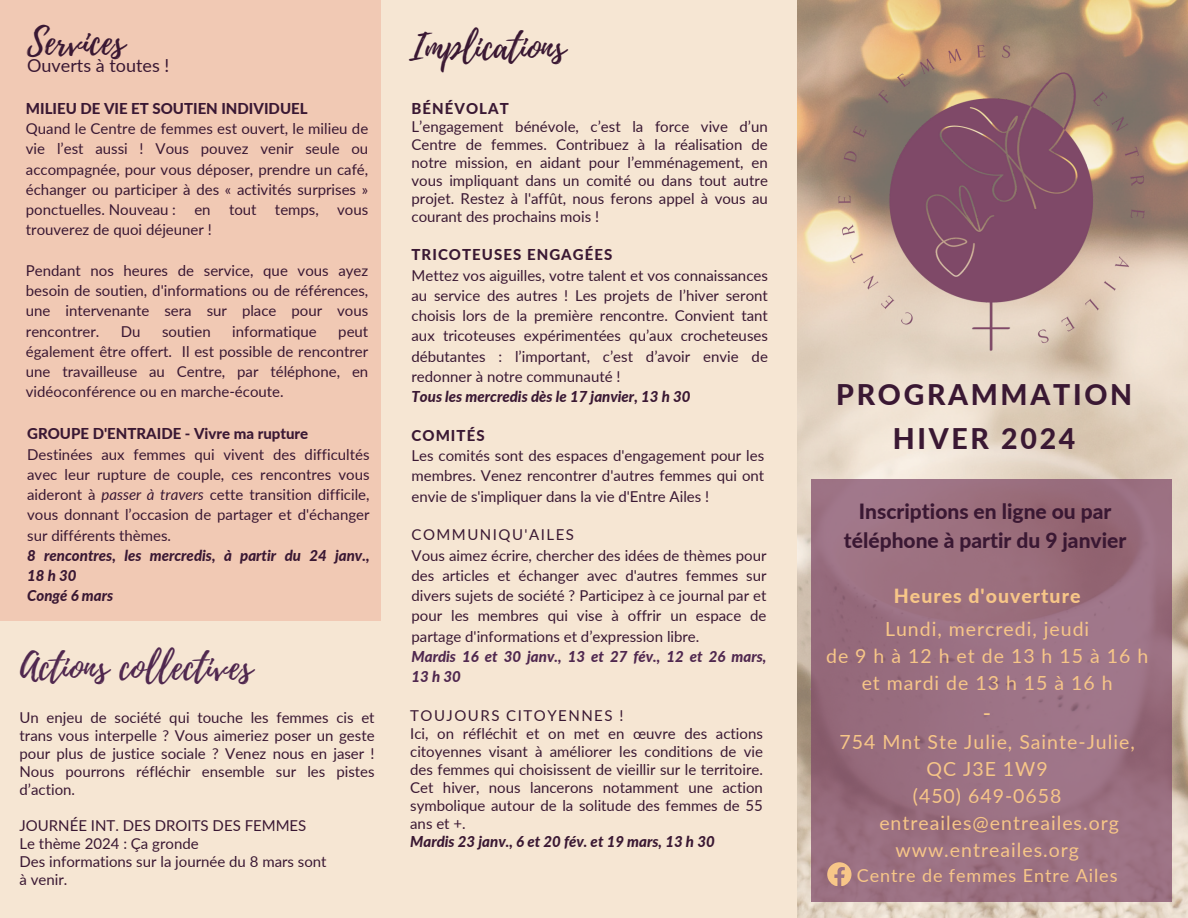
<style>
.page{position:relative;width:1188px;height:918px;background:#f6e6d3}
.page>*{position:absolute;margin:0;border:0;box-sizing:border-box;transform-origin:0 0}
.t1{font:36px "Playlist Script";color:#3a1833}
.t2{font:36px "Playlist Script";letter-spacing:.01em;color:#50284f}
.t3{font:800 28.5px/43.8px "Lato";letter-spacing:.095em;color:#3a1833;text-align:center}
.t4{font:22.5px "Lato";color:#f7c688}
.t5{font:800 21px/29.2px "Lato";color:#3a1833;text-align:center}
.t6{font:19.5px/27px "Lato";letter-spacing:.05em;color:#f7c688;text-align:center}
.t7{font:800 19.5px "Lato";letter-spacing:.05em;color:#f7c688}
.t8{font:18px "Lato";letter-spacing:.05em;color:#f7c688}
.t9{font:18px "Lato";color:#3a1833}
.t10{font:15px/20.2px "Lato";color:#3a1833;text-align:justify}
.t11{font:italic 800 15px/20.2px "Lato";color:#3a1833}
.t12{font:800 15px "Lato";color:#3a1833}
.t13{font:italic 800 15px/20.2px "Lato";color:#50284f}
.t14{font:800 15px "Lato";letter-spacing:.07em;color:#3a1833}
.t15{font:15px "Lato";letter-spacing:.1em;color:#3a1833}
.s1{font-style:italic}
</style>
<div class="page">
<img style="left:797px;top:0;width:391px;height:918px">
<svg style="left:811px;top:479px;width:361px;height:423px;background:#996f80"></svg>
<svg style="left:827px;top:862px;width:25px;height:24px"></svg>
<img style="left:827px;top:34px;width:329px;height:328px">
<div style="left:0;top:0;width:381px;height:620px;background:#f1c9b4"></div>
<p class="t1" style="left:27px;top:16px;width:99px">Services</p>
<p class="t9" style="left:27px;top:54px;width:144px">Ouverts à toutes !</p>
<p class="t12" style="left:26px;top:99px;width:283px">MILIEU DE VIE ET SOUTIEN INDIVIDUEL</p>
<p class="t10" style="left:26px;top:118px;width:344px">Quand le Centre de femmes est ouvert, le milieu de vie l’est aussi ! Vous pouvez venir seule ou accompagnée, pour vous déposer, prendre un café, échanger ou participer à des « activités surprises » ponctuelles. Nouveau : en tout temps, vous trouverez de quoi déjeuner !</p>
<p class="t10" style="left:26px;top:260px;width:344px">Pendant nos heures de service, que vous ayez besoin de soutien, d'informations ou de références, une intervenante sera sur place pour vous rencontrer.</p>
<p class="t10" style="left:121px;top:321px;width:21px">Du</p>
<p class="t10" style="left:162px;top:321px;width:50px">soutien</p>
<p class="t10" style="left:232px;top:321px;width:86px">informatique</p>
<p class="t10" style="left:26px;top:321px;width:344px;text-indent:312px">peut également être offert. Il est possible de rencontrer une travailleuse au Centre, par téléphone, en vidéoconférence ou en marche-écoute.</p>
<p class="t12" style="left:27px;top:425px;width:283px">GROUPE D'ENTRAIDE - Vivre ma rupture</p>
<p class="t10" style="left:27px;top:444px;width:344px">Destinées aux femmes qui vivent des difficultés avec leur rupture de couple, ces rencontres vous aideront à <span class="s1">passer à travers</span> cette transition difficile, vous donnant l’occasion de partager et d'échanger sur différents thèmes.</p>
<p class="t11" style="left:27px;top:545px;width:344px">8 rencontres, les mercredis, à partir du 24 janv.,<br>18h30</p>
<p class="t11" style="left:27px;top:585px;width:87px">Congé 6 mars</p>
<p class="t2" style="left:20px;top:641px;width:234px">Actions collectives</p>
<p class="t10" style="left:20px;top:708px;width:357px;line-height:18px">Un enjeu de société qui touche les femmes cis et trans vous interpelle ? Vous aimeriez poser un geste pour plus de justice sociale ? Venez nous en jaser !<br>Nous pourrons réfléchir ensemble sur les pistes d’action.</p>
<p class="t10" style="left:20px;top:815px;width:288px">JOURNÉE INT. DES DROITS DES FEMMES</p>
<p class="t10" style="left:20px;top:833px;width:181px">Le thème 2024 : Ça gronde</p>
<p class="t10" style="left:20px;top:851px;width:309px">Des informations sur la journée du 8 mars sont</p>
<p class="t10" style="left:20px;top:869px;width:49px">à venir.</p>
<p class="t1" style="left:409px;top:21px;width:158px">Implications</p>
<p class="t14" style="left:412px;top:99px;width:99px">BÉNÉVOLAT</p>
<p class="t10" style="left:412px;top:117px;width:358px;line-height:18px">L’engagement bénévole, c’est la force vive d’un Centre de femmes. Contribuez à la réalisation de notre mission, en aidant pour l’emménagement, en vous impliquant dans un comité ou dans tout autre projet. Restez à l'affût, nous ferons appel à vous au courant des prochains mois !</p>
<p class="t14" style="left:412px;top:246px;width:202px">TRICOTEUSES ENGAGÉES</p>
<p class="t10" style="left:412px;top:265px;width:358px">Mettez vos aiguilles, votre talent et vos connaissances au service des autres ! Les projets de l’hiver seront choisis lors de la première rencontre. Convient tant aux tricoteuses expérimentées qu’aux crocheteuses débutantes : l’important, c’est d’avoir envie de redonner à notre communauté !</p>
<p class="t11" style="left:412px;top:386px;width:280px">Tous les mercredis dès le 17 janvier, 13 h 30</p>
<p class="t14" style="left:412px;top:426px;width:75px">COMITÉS</p>
<p class="t10" style="left:412px;top:445px;width:354px">Les comités sont des espaces d'engagement pour les membres. Venez rencontrer d'autres femmes qui ont envie de s'impliquer dans la vie d'Entre Ailes !</p>
<p class="t15" style="left:412px;top:526px;width:164px">COMMUNIQU'AILES</p>
<p class="t10" style="left:412px;top:545px;width:356px">Vous aimez écrire, chercher des idées de thèmes pour des articles et échanger avec d'autres femmes sur divers sujets de société ? Participez à ce journal par et pour les membres qui vise à offrir un espace de partage d'informations et d’expression libre.</p>
<p class="t13" style="left:412px;top:646px;width:356px">Mardis 16 et 30 janv., 13 et 27 fév., 12 et 26 mars,<br>13h30</p>
<p class="t15" style="left:410px;top:706px;width:215px">TOUJOURS CITOYENNES !</p>
<p class="t10" style="left:410px;top:724px;width:354px;line-height:18px">Ici, on réfléchit et on met en œuvre des actions citoyennes visant à améliorer les conditions de vie des femmes qui choisissent de vieillir sur le territoire.<br>Cet hiver, nous lancerons notamment une action symbolique autour de la solitude des femmes de 55 ans et +.</p>
<p class="t11" style="left:410px;top:831px;width:306px">Mardis 23 janv., 6 et 20 fév. et 19 mars, 13 h 30</p>
<p class="t3" style="left:836px;top:372px;width:297px">PROGRAMMATION<br>HIVER 2024</p>
<p class="t5" style="left:844px;top:496px;width:284px">Inscriptions en ligne ou par téléphone à partir du 9 janvier</p>
<p class="t7" style="left:894px;top:584px;width:188px">Heures d'ouverture</p>
<p class="t6" style="left:885px;top:615px;width:206px">Lundi, mercredi, jeudi</p>
<p class="t6" style="left:826px;top:642px;width:324px">de9hà12hetde13h15à16h et mardi de 13 h 15 à 16 h</p>
<p class="t4" style="left:983px;top:699px;width:10px">-</p>
<p class="t6" style="left:840px;top:728px;width:297px">754 Mnt Ste Julie, Sainte-Julie,</p>
<p class="t6" style="left:927px;top:755px;width:123px">QC J3E 1W9</p>
<p class="t6" style="left:913px;top:782px;width:150px">(450) 649-0658</p>
<p class="t6" style="left:879px;top:809px;width:241px">entreailes@entreailes.org</p>
<p class="t6" style="left:895px;top:836px;width:185px">www.entreailes.org</p>
<p class="t8" style="left:857px;top:865px;width:262px">Centre de femmes Entre Ailes</p>
</div>
